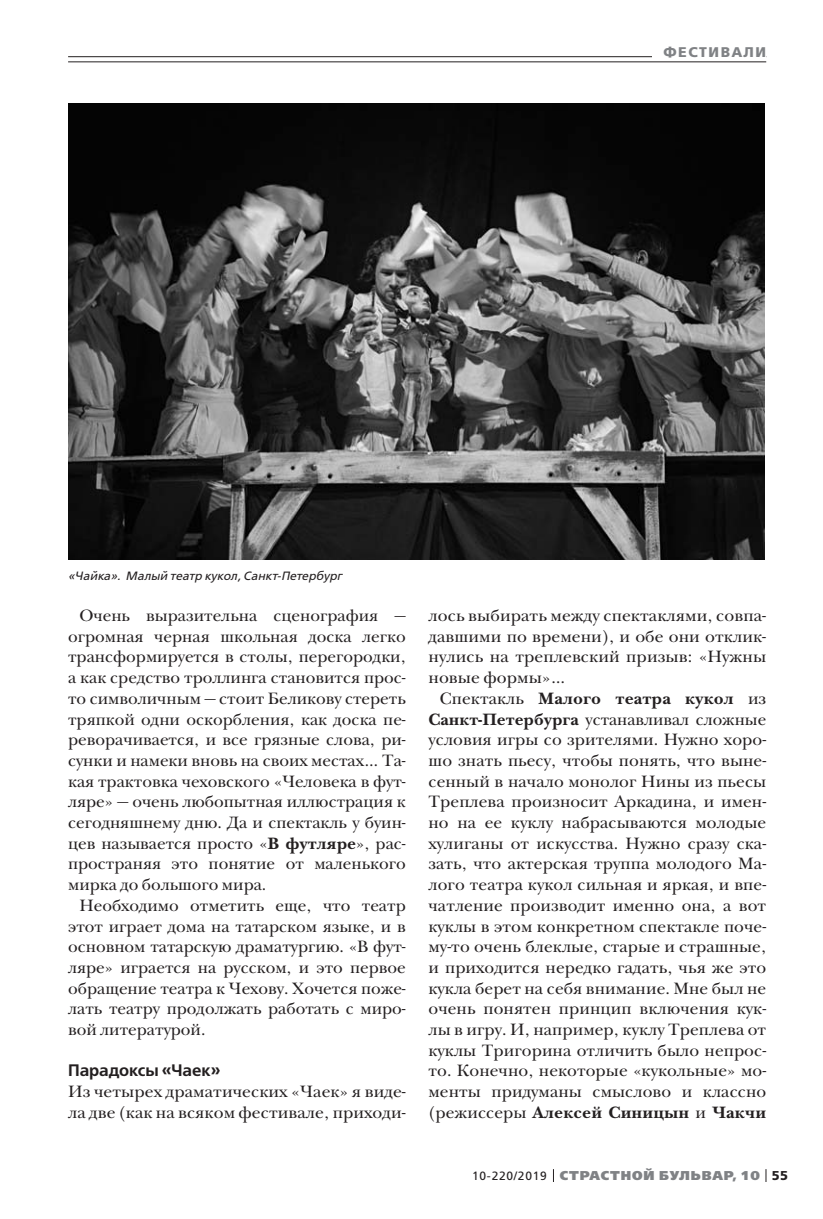
<style>
.page{position:relative;width:823px;height:1219px;background:#fff}
.page>*{position:absolute;margin:0;border:0;box-sizing:border-box;transform-origin:0 0}
.t1{font:17px/20.6px "New Baskerville ITC";letter-spacing:.005em;color:#231f20;text-align:justify}
.t2{font:600 16.6px "Free Set";letter-spacing:-.005em;color:#231f20}
.t3{font:700 14px "Free Set";letter-spacing:.11em;color:#808285}
.t4{font:800 12.8px "Free Set";letter-spacing:.07em;color:#808285}
.t5{font:italic 12px "Free Set";letter-spacing:.005em;color:#231f20}
.s1{font-weight:700}
.s2{font-weight:400;font-size:12px;color:#231f20}
.s3{font-weight:700;color:#231f20}
</style>
<div class="page">
<svg style="left:765px;top:1169px;width:1px;height:13px"></svg>
<hr style="left:68px;top:56px;width:697px;height:1px;background:#231f20">
<div style="left:652px;top:41px;width:113px;height:21px;background:#fff"></div>
<hr style="left:68px;top:62px;width:697px;height:1px;background:#231f20">
<img style="left:68px;top:104px;width:696px;height:455px">
<p class="t3" style="left:663px;top:45px;width:104px">ФЕСТИВАЛИ</p>
<p class="t5" style="left:68px;top:570px;width:275px">«Чайка». Малый театр кукол, Санкт-Петербург</p>
<p class="t1" style="left:68px;top:607px;width:339px;text-indent:11px">Очень выразительна сценография — огромная черная школьная доска легко трансформируется в столы, перегородки, а как средство троллинга становится прос&shy;то символичным — стоит Беликову стереть тряпкой одни оскорбления, как доска пе&shy;реворачивается, и все грязные слова, ри&shy;сунки и намеки вновь на своих местах… Та&shy;кая трактовка чеховского «Человека в фут&shy;ляре» — очень любопытная иллюстрация к сегодняшнему дню. Да и спектакль у буин&shy;цев называется просто «<span class="s1">В футляре</span>», рас&shy;пространяя это понятие от маленького мирка до большого мира.</p>
<p class="t1" style="left:68px;top:897px;width:339px;text-indent:11px">Необходимо отметить еще, что театр этот играет дома на татарском языке, и в основном татарскую драматургию. «В фут&shy;ляре» играется на русском, и это первое обращение театра к Чехову. Хочется поже&shy;лать театру продолжать работать с миро&shy;вой литературой.</p>
<p class="t2" style="left:68px;top:1063px;width:154px">Парадоксы «Чаек»</p>
<p class="t1" style="left:68px;top:1083px;width:339px">Из четырех драматических «Чаек» я виде&shy;ла две (как на всяком фестивале, приходи-</p>
<p class="t1" style="left:428px;top:607px;width:339px">лось выбирать между спектаклями, совпа&shy;давшими по времени), и обе они отклик&shy;нулись на треплевский призыв: «Нужны новые формы»…</p>
<p class="t1" style="left:428px;top:690px;width:339px;text-indent:11px">Спектакль <span class="s1">Малого театра кукол</span> из <span class="s1">Санкт-Петербурга</span> устанавливал сложные условия игры со зрителями. Нужно хоро&shy;шо знать пьесу, чтобы понять, что выне&shy;сенный в начало монолог Нины из пьесы Треплева произносит Аркадина, и имен&shy;но на ее куклу набрасываются молодые хулиганы от искусства. Нужно сразу ска&shy;зать, что актерская труппа молодого Ма&shy;лого театра кукол сильная и яркая, и впе&shy;чатление производит именно она, а вот куклы в этом конкретном спектакле поче&shy;му-то очень блеклые, старые и страшные, и приходится нередко гадать, чья же это кукла берет на себя внимание. Мне был не очень понятен принцип включения кук&shy;лы в игру. И, например, куклу Треплева от куклы Тригорина отличить было непрос&shy;то. Конечно, некоторые «кукольные» мо&shy;менты придуманы смыслово и классно (режиссеры <span class="s1">Алексей Синицын</span> и <span class="s1">Чакчи</span></p>
<p class="t4" style="left:472px;top:1169px;width:317px"><span class="s2">10-220/2019</span> СТРАСТНОЙ БУЛЬВАР, 10 <span class="s3">55</span></p>
</div>
